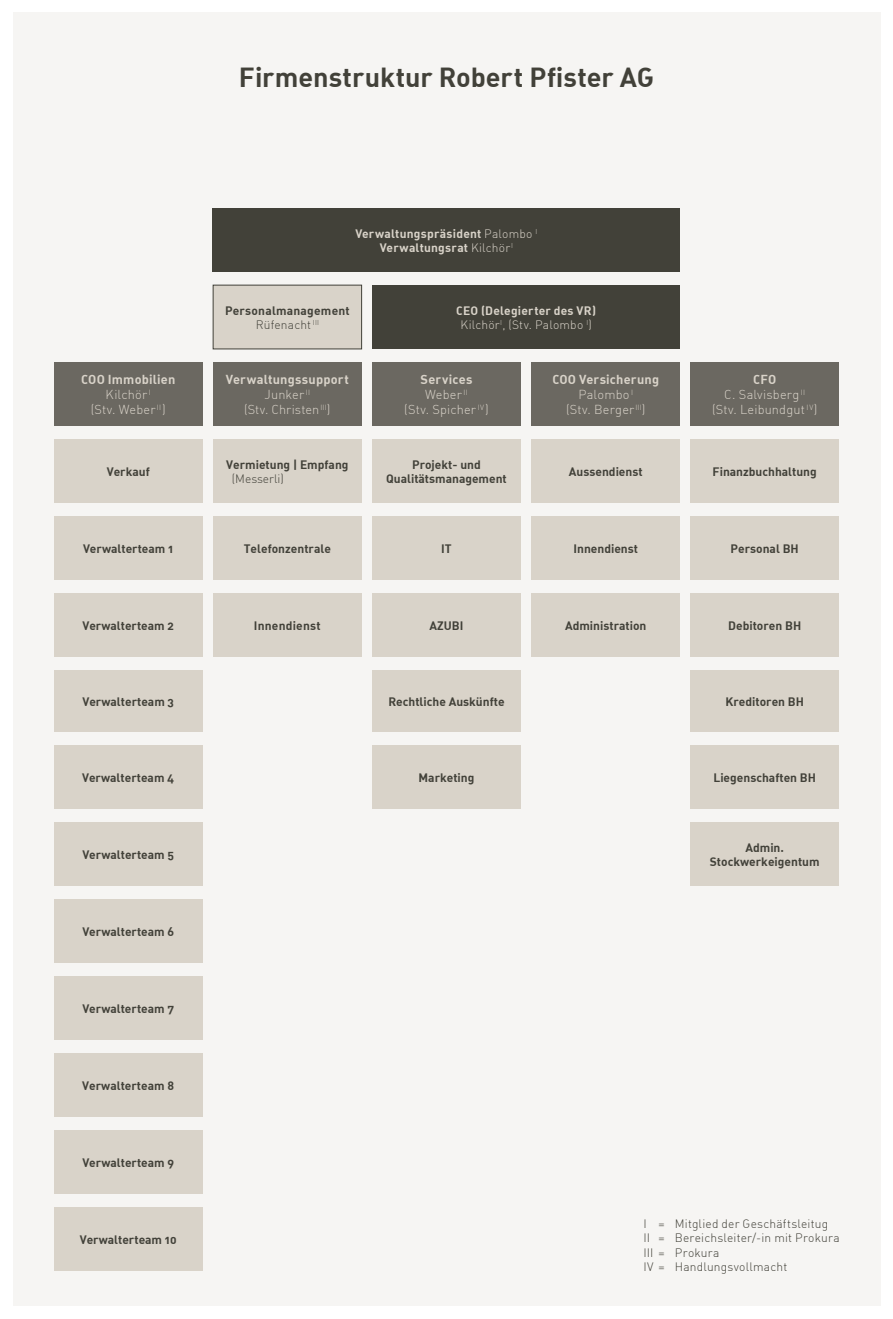
<style>
.page{position:relative;width:893px;height:1319px;background:#fff}
.page>*{position:absolute;margin:0;border:0;box-sizing:border-box;transform-origin:0 0}
.Untertitel{font:27px "DIN Bold Alternate";color:#424139}
.t1{font:12.75px "DIN Light Alternate";letter-spacing:.01em;color:#d9d3c9}
.t2{font:12.75px "DIN Bold Alternate";letter-spacing:.015em;color:#d9d3c9}
.Titel{font:12px/14.4px "DIN Bold Alternate";color:#424139;text-align:center}
.Untertitel-2{font:12px "DIN Light Alternate";letter-spacing:.015em;color:#424139}
.t3{font:12px "DIN Bold Alternate";letter-spacing:.02em;color:#d9d3c9}
.t4{font:12px "DIN Light Alternate";letter-spacing:.015em;color:#d9d3c9}
.Titel-2{font:12px "DIN Bold Alternate";letter-spacing:.02em;color:#424139}
.s1{font-family:"DIN Light Alternate"}
</style>
<div class="page">
<div style="left:13px;top:13px;width:867px;height:1292px;background:#f6f5f3"></div>
<div style="left:213px;top:208px;width:467px;height:64px;background:#424139"></div>
<div style="left:372px;top:285px;width:308px;height:64px;background:#424139"></div>
<div style="left:213px;top:285px;width:149px;height:64px;background:#d9d3c9"></div>
<div style="left:213px;top:285px;width:149px;height:64px;border:1px solid #424139"></div>
<div style="left:54px;top:362px;width:148px;height:64px;background:#6b6861"></div>
<div style="left:54px;top:439px;width:148px;height:64px;background:#d9d3c9"></div>
<div style="left:54px;top:516px;width:148px;height:64px;background:#d9d3c9"></div>
<div style="left:54px;top:593px;width:148px;height:64px;background:#d9d3c9"></div>
<div style="left:54px;top:670px;width:148px;height:61px;background:#d9d3c9"></div>
<div style="left:54px;top:745px;width:148px;height:63px;background:#d9d3c9"></div>
<div style="left:54px;top:821px;width:148px;height:64px;background:#d9d3c9"></div>
<div style="left:54px;top:898px;width:148px;height:64px;background:#d9d3c9"></div>
<div style="left:54px;top:975px;width:148px;height:64px;background:#d9d3c9"></div>
<div style="left:54px;top:1052px;width:148px;height:64px;background:#d9d3c9"></div>
<div style="left:54px;top:1129px;width:148px;height:64px;background:#d9d3c9"></div>
<div style="left:54px;top:1206px;width:148px;height:64px;background:#d9d3c9"></div>
<div style="left:213px;top:362px;width:149px;height:64px;background:#6b6861"></div>
<div style="left:213px;top:439px;width:149px;height:64px;background:#d9d3c9"></div>
<div style="left:213px;top:516px;width:149px;height:64px;background:#d9d3c9"></div>
<div style="left:213px;top:593px;width:149px;height:64px;background:#d9d3c9"></div>
<div style="left:372px;top:362px;width:149px;height:64px;background:#6b6861"></div>
<div style="left:372px;top:439px;width:149px;height:64px;background:#d9d3c9"></div>
<div style="left:372px;top:516px;width:149px;height:64px;background:#d9d3c9"></div>
<div style="left:372px;top:593px;width:149px;height:64px;background:#d9d3c9"></div>
<div style="left:372px;top:670px;width:149px;height:61px;background:#d9d3c9"></div>
<div style="left:372px;top:745px;width:149px;height:63px;background:#d9d3c9"></div>
<div style="left:531px;top:362px;width:149px;height:64px;background:#6b6861"></div>
<div style="left:531px;top:439px;width:149px;height:64px;background:#d9d3c9"></div>
<div style="left:531px;top:516px;width:149px;height:64px;background:#d9d3c9"></div>
<div style="left:531px;top:593px;width:149px;height:64px;background:#d9d3c9"></div>
<div style="left:690px;top:362px;width:149px;height:64px;background:#6b6861"></div>
<div style="left:690px;top:439px;width:149px;height:64px;background:#d9d3c9"></div>
<div style="left:690px;top:516px;width:149px;height:64px;background:#d9d3c9"></div>
<div style="left:690px;top:593px;width:149px;height:64px;background:#d9d3c9"></div>
<div style="left:690px;top:670px;width:149px;height:61px;background:#d9d3c9"></div>
<div style="left:690px;top:745px;width:149px;height:63px;background:#d9d3c9"></div>
<div style="left:690px;top:821px;width:149px;height:64px;background:#d9d3c9"></div>
<p class="Untertitel" style="left:239px;top:60px;width:417px">Firmenstruktur Robert Pfister AG</p>
<p class="t2" style="left:81px;top:371px;width:96px">COO Immobilien</p>
<p class="t1" style="left:106px;top:386px;width:47px">Kilchör <sup>I</sup></p>
<p class="t1" style="left:91px;top:402px;width:76px">(Stv. Weber <sup>II</sup>)</p>
<p class="Titel" style="left:107px;top:464px;width:45px">Verkauf</p>
<p class="Titel" style="left:83px;top:540px;width:92px">Verwalterteam 1</p>
<p class="Titel" style="left:82px;top:617px;width:93px">Verwalterteam 2</p>
<p class="Titel" style="left:82px;top:693px;width:93px">Verwalterteam 3</p>
<p class="Titel" style="left:82px;top:769px;width:94px">Verwalterteam 4</p>
<p class="Titel" style="left:82px;top:846px;width:93px">Verwalterteam 5</p>
<p class="Titel" style="left:82px;top:923px;width:93px">Verwalterteam 6</p>
<p class="Titel" style="left:82px;top:1000px;width:93px">Verwalterteam 7</p>
<p class="Titel" style="left:82px;top:1077px;width:93px">Verwalterteam 8</p>
<p class="Titel" style="left:82px;top:1154px;width:93px">Verwalterteam 9</p>
<p class="Titel" style="left:80px;top:1231px;width:98px">Verwalterteam 10</p>
<p class="t3" style="left:355px;top:225px;width:184px">Verwaltungspräsident <span class="s1">Palombo</span> <sup>I</sup></p>
<p class="t3" style="left:380px;top:240px;width:135px">Verwaltungsrat <span class="s1">Kilchör</span><sup>I</sup></p>
<p class="Titel-2" style="left:225px;top:302px;width:126px">Personalmanagement</p>
<p class="Untertitel-2" style="left:256px;top:317px;width:65px">Rüfenacht <sup>III</sup></p>
<p class="t3" style="left:456px;top:302px;width:141px">CEO (Delegierter des VR)</p>
<p class="t4" style="left:460px;top:317px;width:133px">Kilchör<sup>I</sup>, (Stv. Palombo <sup>I</sup>)</p>
<p class="t2" style="left:226px;top:371px;width:124px">Verwaltungssupport</p>
<p class="t1" style="left:265px;top:386px;width:47px">Junker <sup>II</sup></p>
<p class="t1" style="left:244px;top:402px;width:88px">(Stv. Christen<sup>III</sup>)</p>
<p class="t2" style="left:421px;top:371px;width:53px">Services</p>
<p class="t1" style="left:425px;top:386px;width:44px">Weber <sup>II</sup></p>
<p class="t1" style="left:404px;top:402px;width:86px">(Stv. Spicher <sup>IV</sup>)</p>
<p class="t2" style="left:552px;top:371px;width:108px">COO Versicherung</p>
<p class="t1" style="left:578px;top:386px;width:56px">Palombo <sup>I</sup></p>
<p class="t1" style="left:566px;top:402px;width:81px">(Stv. Berger<sup>III</sup>)</p>
<p class="t2" style="left:753px;top:371px;width:25px">CFO</p>
<p class="t1" style="left:724px;top:386px;width:82px">C. Salvisberg <sup>II</sup></p>
<p class="t1" style="left:712px;top:402px;width:107px">(Stv. Leibundgut <sup>IV</sup>)</p>
<p class="Titel" style="left:226px;top:456px;width:124px">Vermietung | Empfang</p>
<p class="Untertitel-2" style="left:232px;top:471px;width:54px">(Messerli)</p>
<p class="Titel" style="left:412px;top:456px;width:70px">Projekt- und</p>
<p class="Titel" style="left:386px;top:471px;width:122px">Qualitätsmanagement</p>
<p class="Titel" style="left:569px;top:464px;width:75px">Aussendienst</p>
<p class="Titel" style="left:713px;top:464px;width:106px">Finanzbuchhaltung</p>
<p class="Titel" style="left:244px;top:540px;width:89px">Telefonzentrale</p>
<p class="Titel" style="left:441px;top:540px;width:12px">IT</p>
<p class="Titel" style="left:573px;top:540px;width:66px">Innendienst</p>
<p class="Titel" style="left:731px;top:540px;width:70px">Personal BH</p>
<p class="Titel" style="left:254px;top:617px;width:68px">Innendienst</p>
<p class="Titel" style="left:430px;top:617px;width:35px">AZUBI</p>
<p class="Titel" style="left:565px;top:617px;width:83px">Administration</p>
<p class="Titel" style="left:728px;top:617px;width:75px">Debitoren BH</p>
<p class="Titel" style="left:388px;top:693px;width:118px">Rechtliche Auskünfte</p>
<p class="Titel" style="left:725px;top:693px;width:80px">Kreditoren BH</p>
<p class="Titel" style="left:418px;top:769px;width:57px">Marketing</p>
<p class="Titel" style="left:713px;top:769px;width:104px">Liegenschaften BH</p>
<p class="Titel" style="left:710px;top:839px;width:111px">Admin.<br>Stockwerkeigentum</p>
<p class="Untertitel-2" style="left:643px;top:1215px;width:186px">I = Mitglied der Geschäftsleitug</p>
<p class="Untertitel-2" style="left:643px;top:1230px;width:198px">II = Bereichsleiter/-in mit Prokura</p>
<p class="Untertitel-2" style="left:643px;top:1244px;width:78px">III = Prokura</p>
<p class="Untertitel-2" style="left:643px;top:1258px;width:145px">IV = Handlungsvollmacht</p>
</div>
